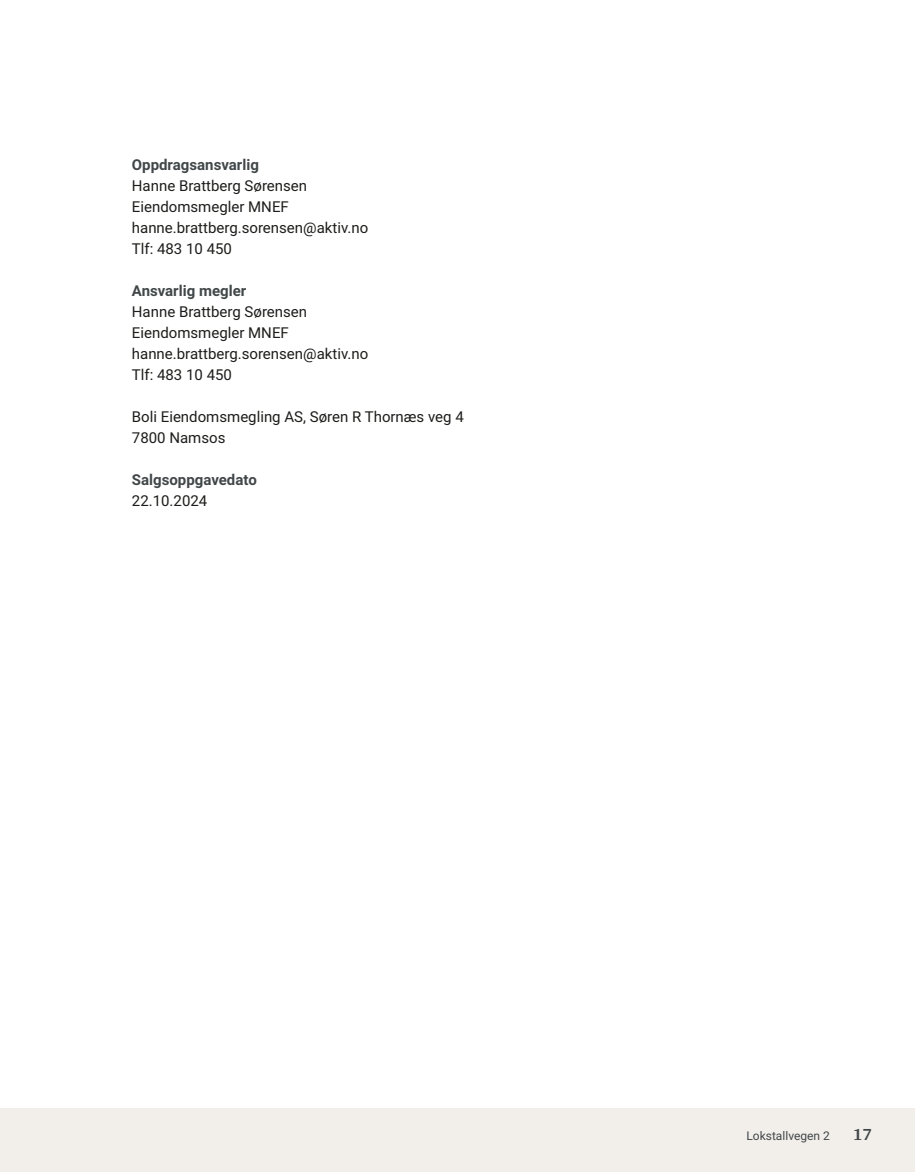
<style>
.page{position:relative;width:915px;height:1172px;background:#fff}
.page>*{position:absolute;margin:0;border:0;box-sizing:border-box;transform-origin:0 0}
.t1{font:700 18px "Arya";color:#414749}
.t2{font:15px/21px "Roboto Vitec";color:#1d1d1b}
.t3{font:700 15px "Roboto Vitec";color:#414749}
.t4{font:12px "Roboto Vitec";color:#414749}
</style>
<div class="page">
<div style="left:0;top:1108px;width:914px;height:64px;background:#f2eeea"></div>
<p class="t3" style="left:132px;top:154px;width:128px">Oppdragsansvarlig</p>
<p class="t2" style="left:132px;top:174px;width:238px">Hanne Brattberg Sørensen<br>Eiendomsmegler MNEF hanne.brattberg.sorensen@aktiv.no<br>Tlf: 483 10 450</p>
<p class="t3" style="left:132px;top:280px;width:116px">Ansvarlig megler</p>
<p class="t2" style="left:132px;top:300px;width:238px">Hanne Brattberg Sørensen<br>Eiendomsmegler MNEF hanne.brattberg.sorensen@aktiv.no<br>Tlf: 483 10 450</p>
<p class="t2" style="left:132px;top:405px;width:333px">Boli Eiendomsmegling AS, Søren R Thornæs veg 4<br>7800 Namsos</p>
<p class="t3" style="left:132px;top:469px;width:126px">Salgsoppgavedato</p>
<p class="t2" style="left:132px;top:489px;width:77px">22.10.2024</p>
<p class="t4" style="left:746px;top:1127px;width:85px">Lokstallvegen 2</p>
<p class="t1" style="left:852px;top:1123px;width:21px">17</p>
</div>
